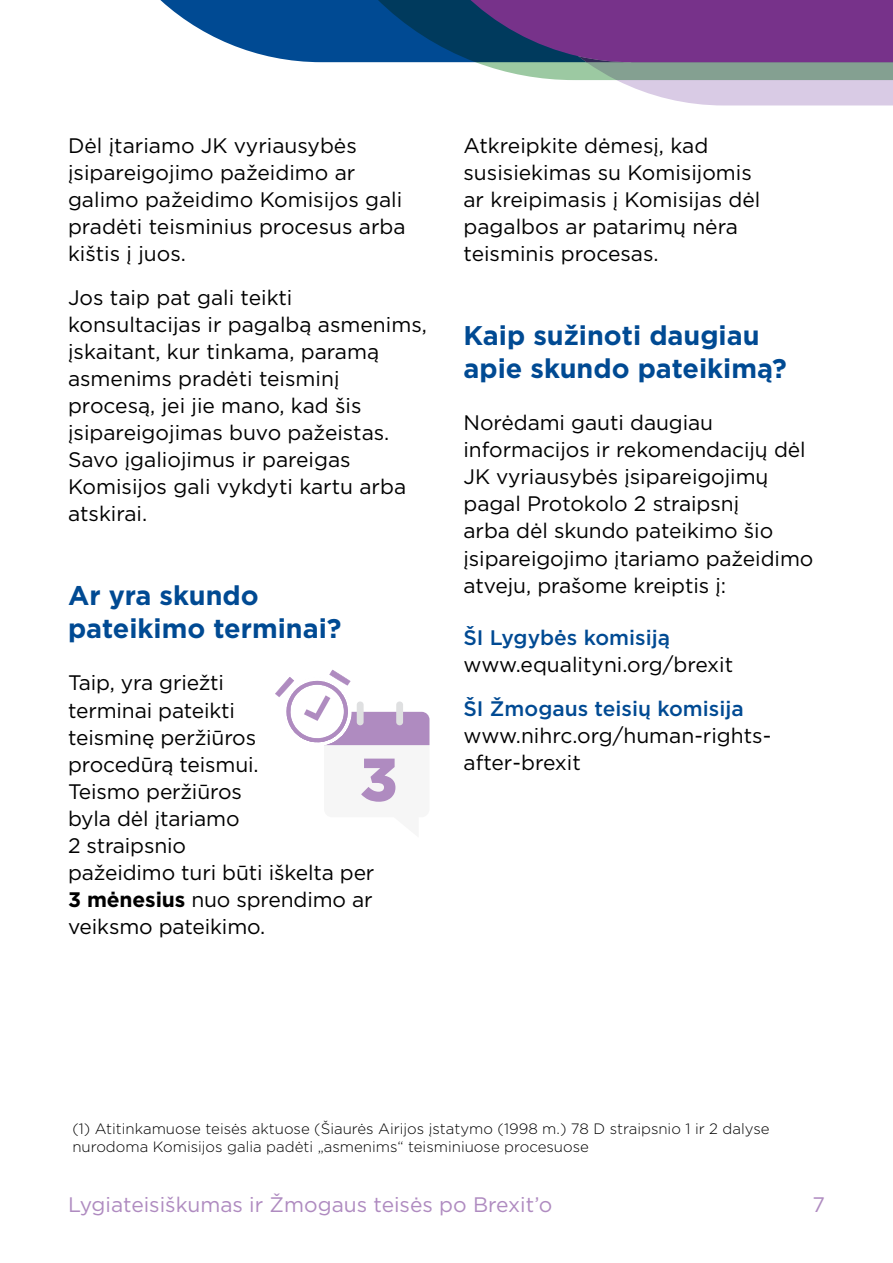
<style>
.page{position:relative;width:893px;height:1263px;background:#fff}
.page>*{position:absolute;margin:0;border:0;box-sizing:border-box;transform-origin:0 0}
.t1{font:700 27px/33px "Gotham";color:#004a93}
.t2{font:21px/27px "Gotham";color:#000}
.t3{font:21px "Gotham";color:#af8bc0}
.t4{font:500 21px "Gotham";color:#004a93}
.t5{font:300 15px/18px "Gotham";color:#000}
.s1{font-weight:700}
</style>
<div class="page">
<svg style="left:160px;top:0;width:165px;height:62px;fill:#004a93"></svg>
<svg style="left:616px;top:80px;width:277px;height:25px;background:#ddd1e7"></svg>
<svg style="left:325px;top:0;width:568px;height:80px;background:#63568e"></svg>
<svg style="left:275px;top:670px;width:154px;height:132px"></svg>
<p class="t2" style="left:68px;top:131px;width:339px">Dėl įtariamo JK vyriausybės įsipareigojimo pažeidimo ar galimo pažeidimo Komisijos gali pradėti teisminius procesus arba kištis į juos.</p>
<p class="t2" style="left:68px;top:284px;width:360px">Jos taip pat gali teikti konsultacijas ir pagalbą asmenims, įskaitant, kur tinkama, paramą asmenims pradėti teisminį procesą, jei jie mano, kad šis įsipareigojimas buvo pažeistas.<br>Savo įgaliojimus ir pareigas<br>Komisijos gali vykdyti kartu arba atskirai.</p>
<h2 class="t1" style="left:68px;top:579px;width:275px">Ar yra skundo pateikimo terminai?</h2>
<p class="t2" style="left:68px;top:669px;width:308px">Taip, yra griežti<br>terminai pateikti<br>teisminę peržiūros<br>procedūrą teismui.<br>Teismo peržiūros<br>byla dėl įtariamo<br>2 straipsnio<br>pažeidimo turi būti iškelta per<br><span class="s1">3 mėnesius</span> nuo sprendimo ar veiksmo pateikimo.</p>
<p class="t2" style="left:463px;top:132px;width:298px">Atkreipkite dėmesį, kad susisiekimas su Komisijomis ar kreipimasis į Komisijas dėl pagalbos ar patarimų nėra teisminis procesas.</p>
<h2 class="t1" style="left:463px;top:319px;width:325px">Kaip sužinoti daugiau apie skundo pateikimą?</h2>
<p class="t2" style="left:463px;top:409px;width:351px">Norėdami gauti daugiau informacijos ir rekomendacijų dėl<br>JK vyriausybės įsipareigojimų pagal Protokolo 2 straipsnį<br>arba dėl skundo pateikimo šio įsipareigojimo įtariamo pažeidimo atveju, prašome kreiptis į:</p>
<p class="t4" style="left:463px;top:624px;width:208px">ŠI Lygybės komisiją</p>
<p class="t2" style="left:463px;top:651px;width:271px">www.equalityni.org/brexit</p>
<p class="t4" style="left:463px;top:695px;width:282px">ŠI Žmogaus teisių komisija</p>
<p class="t2" style="left:463px;top:722px;width:309px">www.nihrc.org/human-rights&shy;after-brexit</p>
<p class="t5" style="left:72px;top:1120px;width:699px">(1) Atitinkamuose teisės aktuose (Šiaurės Airijos įstatymo (1998 m.) 78 D straipsnio 1 ir 2 dalyse nurodoma Komisijos galia padėti „asmenims“ teisminiuose procesuose</p>
<p class="t3" style="left:68px;top:1191px;width:486px">Lygiateisiškumas ir Žmogaus teisės po Brexit’o</p>
<p class="t3" style="left:812px;top:1191px;width:14px">7</p>
</div>
